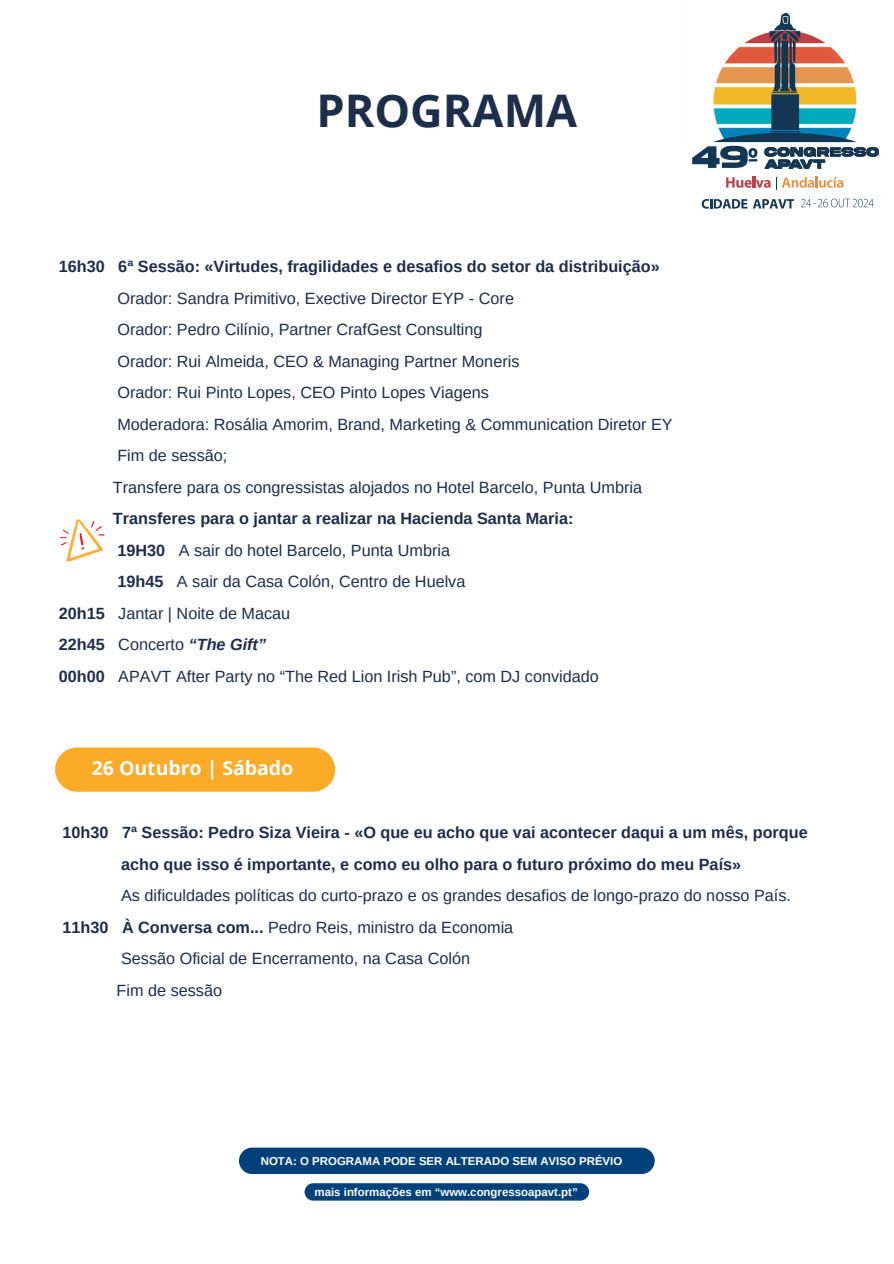
<style>
.page{position:relative;width:894px;height:1264px;background:#fff}
.page>*{position:absolute;margin:0;border:0;box-sizing:border-box;transform-origin:0 0}
.t1{font:700 45px "Open Sans";color:#1d2d4a}
.t2{font:700 19.5px "Open Sans";color:#fefefe}
.t3{font:16.2px "Arimo";color:#1d2d4a}
.t4{font:700 16.2px "Arimo";color:#1d2d4a}
.t5{font:italic 700 16.2px "Arimo";color:#1d2d4a}
.t6{font:700 11.4px "Arimo";color:#fff}
.s1{font-weight:700}
.s2{font-style:normal}
.s3{font-weight:400;font-style:normal}
</style>
<div class="page">
<div style="left:55px;top:747px;width:280px;height:44px;background:#fcab29;border-radius:22px"></div>
<div style="left:239px;top:1147px;width:415px;height:27px;background:#02417a"></div>
<div style="left:304px;top:1183px;width:285px;height:17px;background:#02417a;border-radius:9px"></div>
<svg style="left:60px;top:519px;width:45px;height:43px"></svg>
<img style="left:692px;top:145px;width:182px;height:63px">
<img style="left:763px;top:146px;width:116px;height:24px">
<svg style="left:701px;top:199px;width:92px;height:10px"></svg>
<svg style="left:726px;top:177px;width:116px;height:13px"></svg>
<img style="left:764px;top:147px;width:114px;height:22px">
<svg style="left:800px;top:198px;width:73px;height:9px"></svg>
<img style="left:713px;top:12px;width:144px;height:131px">
<h2 class="t1" style="left:316px;top:79px;width:262px">PROGRAMA</h2>
<h1 class="t4" style="left:59px;top:257px;width:602px">16h30 6ª Sessão: «Virtudes, fragilidades e desafios do setor da distribuição»</h1>
<h1 class="t3" style="left:117px;top:289px;width:398px">Orador: Sandra Primitivo, Exective Director EYP - Core</h1>
<h1 class="t3" style="left:117px;top:320px;width:366px">Orador: Pedro Cilínio, Partner CrafGest Consulting</h1>
<h1 class="t3" style="left:117px;top:352px;width:403px">Orador: Rui Almeida, CEO &amp; Managing Partner Moneris</h1>
<h1 class="t3" style="left:117px;top:383px;width:373px">Orador: Rui Pinto Lopes, CEO Pinto Lopes Viagens</h1>
<h1 class="t3" style="left:117px;top:415px;width:556px">Moderadora: Rosália Amorim, Brand, Marketing &amp; Communication Diretor EY</h1>
<h1 class="t3" style="left:117px;top:446px;width:111px">Fim de sessão;</h1>
<h1 class="t3" style="left:113px;top:478px;width:530px">Transfere para os congressistas alojados no Hotel Barcelo, Punta Umbria</h1>
<h1 class="t4" style="left:113px;top:509px;width:462px">Transferes para o jantar a realizar na Hacienda Santa Maria:</h1>
<h1 class="t3" style="left:117px;top:541px;width:334px"><span class="s1">19H30</span> A sair do hotel Barcelo, Punta Umbria</h1>
<h1 class="t3" style="left:117px;top:572px;width:349px"><span class="s1">19h45</span> A sair da Casa Colón, Centro de Huelva</h1>
<h1 class="t3" style="left:59px;top:604px;width:233px"><span class="s1">20h15</span> Jantar | Noite de Macau</h1>
<h1 class="t5" style="left:59px;top:635px;width:209px"><span class="s2">22h45</span> <span class="s3">Concerto</span> “The Gift”</h1>
<h1 class="t3" style="left:59px;top:667px;width:541px"><span class="s1">00h00</span> APAVT After Party no “The Red Lion Irish Pub”, com DJ convidado</h1>
<p class="t2" style="left:92px;top:754px;width:203px">26 Outubro | Sábado</p>
<p class="t4" style="left:62px;top:823px;width:746px">10h30 7ª Sessão: Pedro Siza Vieira - «O que eu acho que vai acontecer daqui a um mês, porque</p>
<p class="t4" style="left:121px;top:855px;width:621px">acho que isso é importante, e como eu olho para o futuro próximo do meu País»</p>
<p class="t3" style="left:121px;top:886px;width:671px">As dificuldades políticas do curto-prazo e os grandes desafios de longo-prazo do nosso País.</p>
<p class="t3" style="left:62px;top:918px;width:452px"><span class="s1">11h30 À Conversa com...</span> Pedro Reis, ministro da Economia</p>
<p class="t3" style="left:121px;top:949px;width:350px">Sessão Oficial de Encerramento, na Casa Colón</p>
<p class="t3" style="left:117px;top:981px;width:107px">Fim de sessão</p>
<p class="t6" style="left:261px;top:1154px;width:363px">NOTA: O PROGRAMA PODE SER ALTERADO SEM AVISO PRÉVIO</p>
<p class="t6" style="left:314px;top:1185px;width:264px">mais informações em “www.congressoapavt.pt”</p>
</div>
